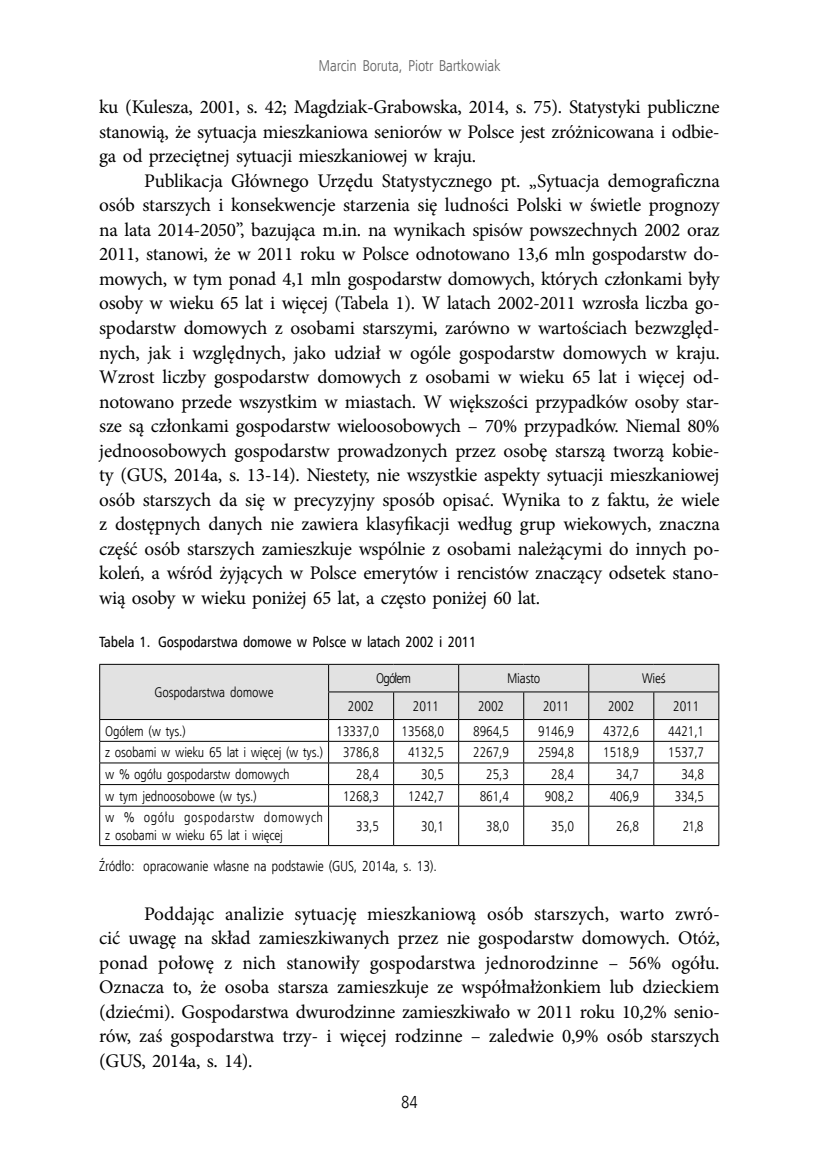
<style>
.page{position:relative;width:819px;height:1166px;background:#fff}
.page>*{position:absolute;margin:0;border:0;box-sizing:border-box;transform-origin:0 0}
.t1{font:19.25px/24.5px "Minion Pro";letter-spacing:-.02em;color:#000;text-align:justify}
.t2{font:17.5px "Humnst 777 Lt Cn EU";color:#000}
.t3{font:15.75px "Humnst 777 Lt Cn EU";letter-spacing:-.005em;color:#636363}
.t4{font:14.88px "Humnst 777 Cn EU";letter-spacing:-.01em;color:#000}
.t5{font:14.35px "Humnst 777 Lt Cn EU";letter-spacing:-.01em;color:#000}
.t6{font:14px "Humnst 777 Lt Cn EU";letter-spacing:-.01em;color:#000}
.t7{font:14px/17.8px "Humnst 777 Lt Cn EU";letter-spacing:.035em;color:#000}
</style>
<div class="page">
<hr style="left:99px;top:806px;width:229px;height:1px;background:#000">
<hr style="left:328px;top:806px;width:65px;height:1px;background:#000">
<hr style="left:328px;top:806px;width:1px;height:39px;background:#000">
<hr style="left:393px;top:806px;width:65px;height:1px;background:#000">
<hr style="left:393px;top:806px;width:1px;height:39px;background:#000">
<hr style="left:458px;top:806px;width:65px;height:1px;background:#000">
<hr style="left:458px;top:806px;width:1px;height:39px;background:#000">
<hr style="left:523px;top:806px;width:65px;height:1px;background:#000">
<hr style="left:523px;top:806px;width:1px;height:39px;background:#000">
<hr style="left:588px;top:806px;width:65px;height:1px;background:#000">
<hr style="left:588px;top:806px;width:1px;height:39px;background:#000">
<hr style="left:653px;top:806px;width:66px;height:1px;background:#000">
<hr style="left:653px;top:806px;width:1px;height:39px;background:#000">
<hr style="left:99px;top:806px;width:1px;height:39px;background:#000">
<hr style="left:718px;top:806px;width:1px;height:39px;background:#000">
<hr style="left:99px;top:845px;width:229px;height:1px;background:#000">
<hr style="left:328px;top:845px;width:65px;height:1px;background:#000">
<hr style="left:393px;top:845px;width:65px;height:1px;background:#000">
<hr style="left:458px;top:845px;width:65px;height:1px;background:#000">
<hr style="left:523px;top:845px;width:65px;height:1px;background:#000">
<hr style="left:588px;top:845px;width:65px;height:1px;background:#000">
<hr style="left:653px;top:845px;width:66px;height:1px;background:#000">
<svg style="left:99px;top:664px;width:620px;height:142px"></svg>
<hr style="left:99px;top:719px;width:229px;height:1px;background:#000">
<hr style="left:328px;top:719px;width:65px;height:1px;background:#000">
<hr style="left:393px;top:719px;width:65px;height:1px;background:#000">
<hr style="left:458px;top:719px;width:65px;height:1px;background:#000">
<hr style="left:523px;top:719px;width:65px;height:1px;background:#000">
<hr style="left:588px;top:719px;width:65px;height:1px;background:#000">
<hr style="left:653px;top:719px;width:66px;height:1px;background:#000">
<p class="t3" style="left:318px;top:56px;width:183px">Marcin Boruta, Piotr Bartkowiak</p>
<p class="t1" style="left:99px;top:95px;width:622px">ku (Kulesza, 2001, s. 42; Magdziak-Grabowska, 2014, s. 75). Statystyki publiczne stanowią, że sytuacja mieszkaniowa seniorów w Polsce jest zróżnicowana i odbie&shy;ga od przeciętnej sytuacji mieszkaniowej w kraju.</p>
<p class="t1" style="left:99px;top:168px;width:622px;text-indent:45px">Publikacja Głównego Urzędu Statystycznego pt. „Sytuacja demograficzna osób starszych i konsekwencje starzenia się ludności Polski w świetle prognozy na lata 2014-2050”, bazująca m.in. na wynikach spisów powszechnych 2002 oraz 2011, stanowi, że w 2011 roku w Polsce odnotowano 13,6 mln gospodarstw do&shy;mowych, w tym ponad 4,1 mln gospodarstw domowych, których członkami były osoby w wieku 65 lat i więcej (Tabela 1). W latach 2002-2011 wzrosła liczba go&shy;spodarstw domowych z osobami starszymi, zarówno w wartościach bezwzględ&shy;nych, jak i względnych, jako udział w ogóle gospodarstw domowych w kraju.<br>Wzrost liczby gospodarstw domowych z osobami w wieku 65 lat i więcej od&shy;notowano przede wszystkim w miastach. W większości przypadków osoby star&shy;sze są członkami gospodarstw wieloosobowych – 70% przypadków. Niemal 80% jednoosobowych gospodarstw prowadzonych przez osobę starszą tworzą kobie&shy;ty (GUS, 2014a, s. 13-14). Niestety, nie wszystkie aspekty sytuacji mieszkaniowej osób starszych da się w precyzyjny sposób opisać. Wynika to z faktu, że wiele z dostępnych danych nie zawiera klasyfikacji według grup wiekowych, znaczna część osób starszych zamieszkuje wspólnie z osobami należącymi do innych po&shy;koleń, a wśród żyjących w Polsce emerytów i rencistów znaczący odsetek stano&shy;wią osoby w wieku poniżej 65 lat, a często poniżej 60 lat.</p>
<p class="t4" style="left:99px;top:633px;width:378px">Tabela 1. Gospodarstwa domowe w Polsce w latach 2002 i 2011</p>
<p class="t6" style="left:155px;top:684px;width:120px">Gospodarstwa domowe</p>
<p class="t6" style="left:376px;top:670px;width:37px">Ogółem</p>
<p class="t6" style="left:507px;top:670px;width:35px">Miasto</p>
<p class="t6" style="left:641px;top:670px;width:26px">Wieś</p>
<p class="t6" style="left:348px;top:697px;width:28px">2002</p>
<p class="t6" style="left:413px;top:697px;width:28px">2011</p>
<p class="t6" style="left:478px;top:697px;width:28px">2002</p>
<p class="t6" style="left:543px;top:697px;width:28px">2011</p>
<p class="t6" style="left:608px;top:697px;width:28px">2002</p>
<p class="t6" style="left:673px;top:697px;width:28px">2011</p>
<p class="t6" style="left:105px;top:722px;width:82px">Ogółem (w tys.)</p>
<p class="t6" style="left:336px;top:722px;width:44px">13337,0</p>
<p class="t6" style="left:401px;top:722px;width:44px">13568,0</p>
<p class="t6" style="left:473px;top:722px;width:38px">8964,5</p>
<p class="t6" style="left:538px;top:722px;width:38px">9146,9</p>
<p class="t6" style="left:603px;top:722px;width:38px">4372,6</p>
<p class="t6" style="left:668px;top:722px;width:38px">4421,1</p>
<p class="t6" style="left:105px;top:744px;width:219px">z osobami w wieku 65 lat i więcej (w tys.)</p>
<p class="t6" style="left:343px;top:744px;width:38px">3786,8</p>
<p class="t6" style="left:408px;top:744px;width:38px">4132,5</p>
<p class="t6" style="left:473px;top:744px;width:38px">2267,9</p>
<p class="t6" style="left:538px;top:744px;width:38px">2594,8</p>
<p class="t6" style="left:603px;top:744px;width:38px">1518,9</p>
<p class="t6" style="left:668px;top:744px;width:38px">1537,7</p>
<p class="t6" style="left:105px;top:765px;width:186px">w % ogółu gospodarstw domowych</p>
<p class="t6" style="left:356px;top:765px;width:24px">28,4</p>
<p class="t6" style="left:421px;top:765px;width:24px">30,5</p>
<p class="t6" style="left:486px;top:765px;width:24px">25,3</p>
<p class="t6" style="left:551px;top:765px;width:24px">28,4</p>
<p class="t6" style="left:616px;top:765px;width:24px">34,7</p>
<p class="t6" style="left:681px;top:765px;width:24px">34,8</p>
<p class="t6" style="left:105px;top:787px;width:153px">w tym jednoosobowe (w tys.)</p>
<p class="t6" style="left:343px;top:787px;width:38px">1268,3</p>
<p class="t6" style="left:408px;top:787px;width:38px">1242,7</p>
<p class="t6" style="left:479px;top:787px;width:31px">861,4</p>
<p class="t6" style="left:544px;top:787px;width:31px">908,2</p>
<p class="t6" style="left:609px;top:787px;width:31px">406,9</p>
<p class="t6" style="left:674px;top:787px;width:31px">334,5</p>
<p class="t7" style="left:105px;top:808px;width:219px">w % ogółu gospodarstw domowych z osobami w wieku 65 lat i więcej</p>
<p class="t6" style="left:356px;top:817px;width:24px">33,5</p>
<p class="t6" style="left:421px;top:817px;width:24px">30,1</p>
<p class="t6" style="left:486px;top:817px;width:24px">38,0</p>
<p class="t6" style="left:551px;top:817px;width:24px">35,0</p>
<p class="t6" style="left:616px;top:817px;width:24px">26,8</p>
<p class="t6" style="left:682px;top:817px;width:22px">21,8</p>
<p class="t5" style="left:99px;top:857px;width:339px">Źródło: opracowanie własne na podstawie (GUS, 2014a, s. 13).</p>
<p class="t1" style="left:99px;top:901px;width:622px;text-indent:45px">Poddając analizie sytuację mieszkaniową osób starszych, warto zwró&shy;cić uwagę na skład zamieszkiwanych przez nie gospodarstw domowych. Otóż, ponad połowę z nich stanowiły gospodarstwa jednorodzinne – 56% ogółu.<br>Oznacza to, że osoba starsza zamieszkuje ze współmałżonkiem lub dzieckiem (dziećmi). Gospodarstwa dwurodzinne zamieszkiwało w 2011 roku 10,2% senio&shy;rów, zaś gospodarstwa trzy- i więcej rodzinne – zaledwie 0,9% osób starszych (GUS, 2014a, s. 14).</p>
<p class="t2" style="left:401px;top:1091px;width:18px">84</p>
</div>
